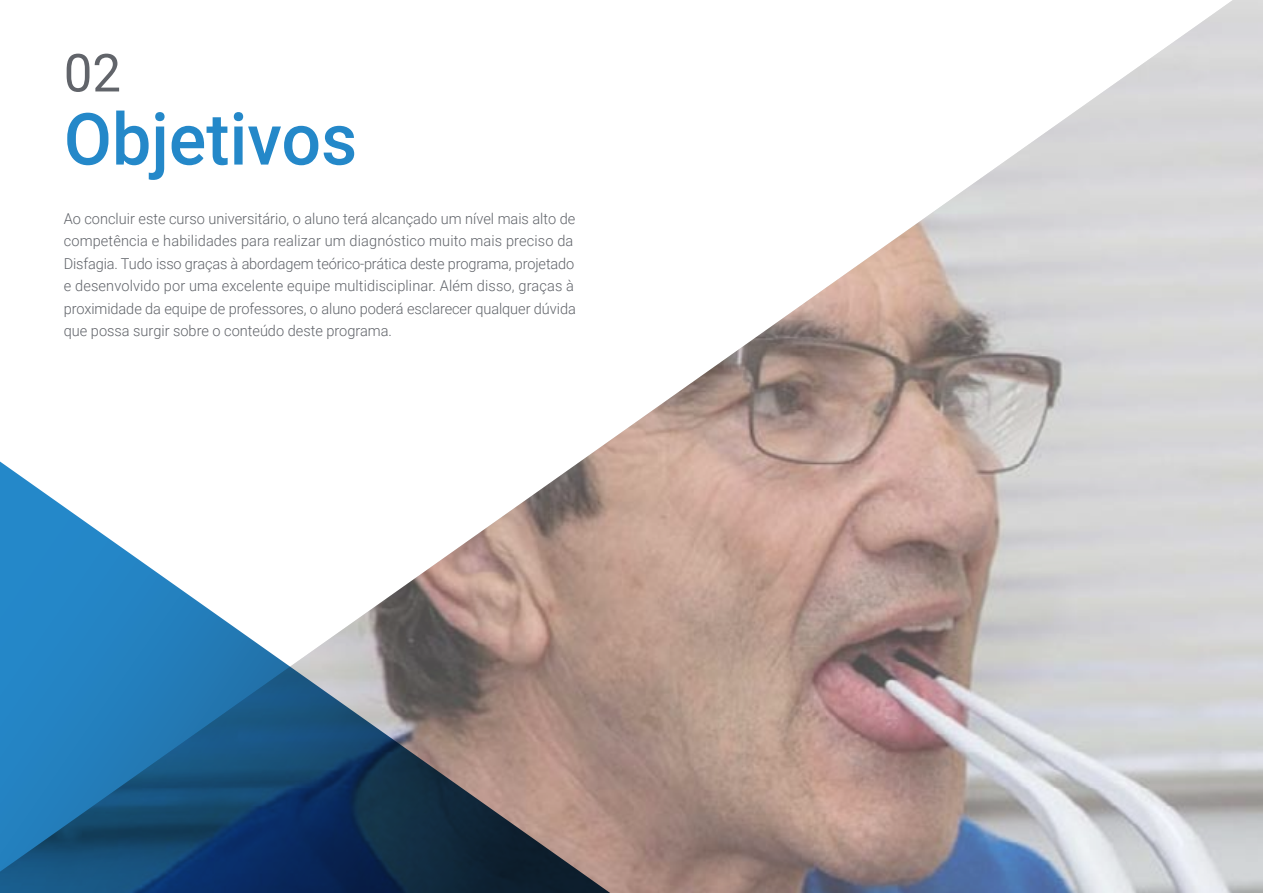
<style>
.page{position:relative;width:1263px;height:893px;background:#fff}
.page>*{position:absolute;margin:0;border:0;box-sizing:border-box;transform-origin:0 0}
.t1{font:500 72px "Roboto";color:#2488c9}
.t2{font:52.5px "Roboto";color:#61646a}
.t3{font:300 15px/22.5px "Roboto";color:#61646a}
</style>
<div class="page">
<img style="left:602px;top:0;width:661px;height:893px">
<svg style="left:0;top:446px;width:640px;height:447px"></svg>
<h2 class="t2" style="left:64px;top:36px;width:59px">02</h2>
<h1 class="t1" style="left:64px;top:89px;width:295px">Objetivos</h1>
<p class="t3" style="left:64px;top:207px;width:513px">Ao concluir este curso universitário, o aluno terá alcançado um nível mais alto de competência e habilidades para realizar um diagnóstico muito mais preciso da Disfagia. Tudo isso graças à abordagem teórico-prática deste programa, projetado e desenvolvido por uma excelente equipe multidisciplinar. Além disso, graças à proximidade da equipe de professores, o aluno poderá esclarecer qualquer dúvida que possa surgir sobre o conteúdo deste programa.</p>
</div>
